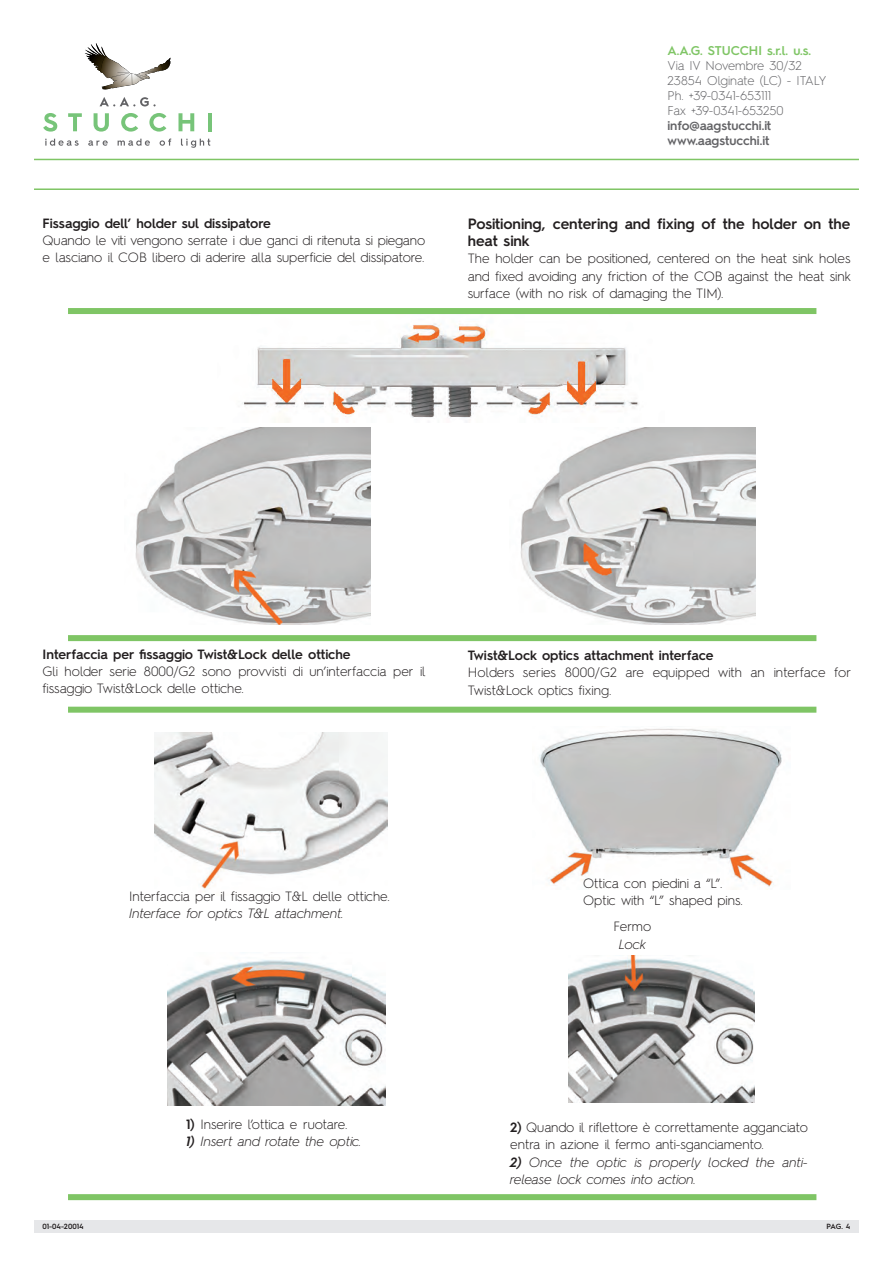
<style>
.page{position:relative;width:893px;height:1263px;background:#fff}
.page>*{position:absolute;margin:0;border:0;box-sizing:border-box;transform-origin:0 0}
.t1{font:600 15px/17.2px "Hurme Geometric Sans 2";color:#231f20}
.t2{font:300 13.5px/17.2px "Hurme Geometric Sans 2";color:#231f20}
.t3{font:italic 300 13.5px/17.2px "Hurme Geometric Sans 2";color:#231f20}
.t4{font:600 13.5px "Hurme Geometric Sans 2";color:#231f20}
.t5{font:300 12.75px/15px "Hurme Geometric Sans 2";color:#636366}
.t6{font:600 12.75px/15px "Hurme Geometric Sans 2";color:#636366}
.t7{font:600 12.75px "Hurme Geometric Sans 2";color:#7fc565}
.t8{font:600 7.5px "Hurme Geometric Sans 2";color:#231f20}
.s1{font-weight:600}
</style>
<div class="page">
<img style="left:242px;top:314px;width:397px;height:108px">
<img style="left:135px;top:427px;width:236px;height:198px">
<img style="left:520px;top:427px;width:236px;height:198px">
<img style="left:154px;top:732px;width:234px;height:160px">
<img style="left:539px;top:728px;width:243px;height:162px">
<div style="left:68px;top:308px;width:748px;height:6px;background:#7fc565"></div>
<div style="left:68px;top:635px;width:748px;height:6px;background:#7fc565"></div>
<div style="left:68px;top:707px;width:748px;height:6px;background:#7fc565"></div>
<div style="left:34px;top:1220px;width:825px;height:13px;background:#e6e7e9"></div>
<svg style="left:85px;top:44px;width:63px;height:46px"></svg>
<svg style="left:45px;top:139px;width:34px;height:7px"></svg>
<svg style="left:88px;top:140px;width:20px;height:6px"></svg>
<svg style="left:118px;top:139px;width:32px;height:7px"></svg>
<svg style="left:160px;top:139px;width:11px;height:7px"></svg>
<svg style="left:181px;top:139px;width:29px;height:9px"></svg>
<svg style="left:43px;top:113px;width:14px;height:19px"></svg>
<svg style="left:68px;top:113px;width:14px;height:18px"></svg>
<svg style="left:94px;top:113px;width:15px;height:19px"></svg>
<svg style="left:121px;top:113px;width:17px;height:19px"></svg>
<svg style="left:149px;top:113px;width:17px;height:19px"></svg>
<svg style="left:178px;top:113px;width:16px;height:18px"></svg>
<hr style="left:208px;top:113px;width:4px;height:18px;background:#77c479">
<svg style="left:100px;top:97px;width:56px;height:9px"></svg>
<hr style="left:34px;top:159px;width:825px;height:1px;background:#7fc565">
<hr style="left:34px;top:188px;width:825px;height:2px;background:#7fc565">
<img style="left:168px;top:959px;width:217px;height:146px">
<img style="left:569px;top:956px;width:186px;height:146px">
<div style="left:68px;top:1194px;width:748px;height:6px;background:#7fc565"></div>
<p class="t4" style="left:43px;top:218px;width:230px">Fissaggio dell’ holder sul dissipatore</p>
<p class="t2" style="left:43px;top:233px;width:384px">Quando le viti vengono serrate i due ganci di ritenuta si piegano e lasciano il COB libero di aderire alla superficie del dissipatore.</p>
<p class="t7" style="left:668px;top:46px;width:145px">A.A.G. STUCCHI s.r.l. u.s.</p>
<p class="t5" style="left:668px;top:59px;width:160px">Via IV Novembre 30/32<br>23854 Olginate (LC) - ITALY<br>Ph. +39-0341-653111<br>Fax +39-0341-653250</p>
<p class="t6" style="left:668px;top:119px;width:105px">info@aagstucchi.it www.aagstucchi.it</p>
<p class="t1" style="left:468px;top:216px;width:384px">Positioning, centering and fixing of the holder on the heat sink</p>
<p class="t2" style="left:468px;top:251px;width:384px;text-align:justify">The holder can be positioned, centered on the heat sink holes and fixed avoiding any friction of the COB against the heat sink surface (with no risk of damaging the TIM).</p>
<p class="t4" style="left:43px;top:649px;width:309px">Interfaccia per fissaggio Twist&amp;Lock delle ottiche</p>
<p class="t2" style="left:43px;top:664px;width:385px">Gli holder serie 8000/G2 sono provvisti di un’interfaccia per il fissaggio Twist&amp;Lock delle ottiche.</p>
<p class="t4" style="left:468px;top:651px;width:247px">Twist&amp;Lock optics attachment interface</p>
<p class="t2" style="left:468px;top:665px;width:385px">Holders series 8000/G2 are equipped with an interface for<br>Twist&amp;Lock optics fixing.</p>
<p class="t2" style="left:129px;top:888px;width:262px">Interfaccia per il fissaggio T&amp;L delle ottiche.</p>
<p class="t3" style="left:129px;top:906px;width:216px">Interface for optics T&amp;L attachment.</p>
<p class="t2" style="left:186px;top:1117px;width:163px"><span class="s1">1)</span> Inserire l’ottica e ruotare.</p>
<p class="t3" style="left:186px;top:1134px;width:177px"><span class="s1">1)</span> Insert and rotate the optic.</p>
<p class="t2" style="left:583px;top:876px;width:161px">Ottica con piedini a “L”.<br>Optic with “L” shaped pins.</p>
<p class="t2" style="left:614px;top:919px;width:39px">Fermo</p>
<p class="t3" style="left:619px;top:937px;width:29px">Lock</p>
<p class="t2" style="left:510px;top:1120px;width:299px"><span class="s1">2)</span> Quando il riflettore è correttamente agganciato entra in azione il fermo anti-sganciamento.</p>
<p class="t3" style="left:510px;top:1154px;width:299px"><span class="s1">2)</span> Once the optic is properly locked the anti&shy;release lock comes into action.</p>
<p class="t8" style="left:43px;top:1224px;width:43px">01-04-20014</p>
<p class="t8" style="left:827px;top:1224px;width:25px">PAG. 4</p>
</div>
